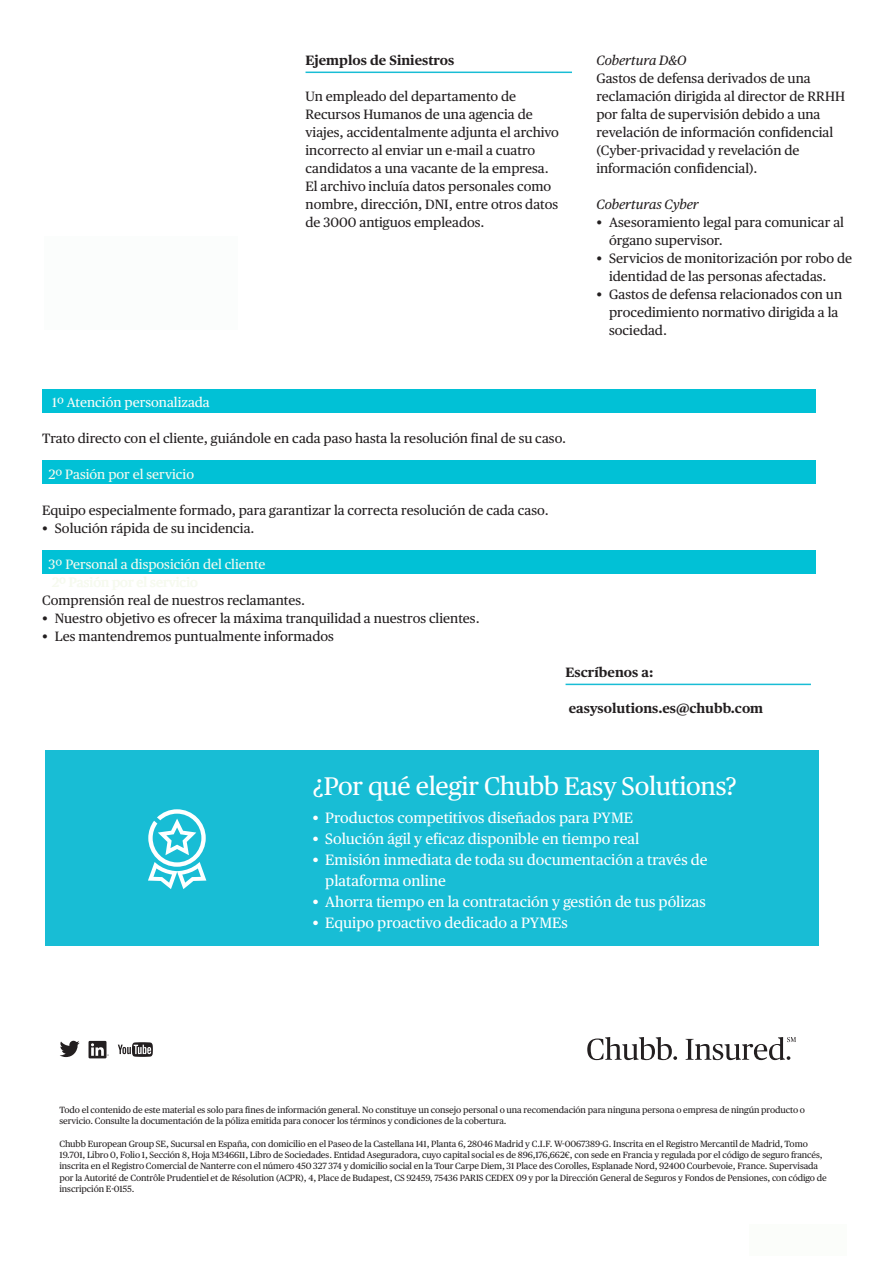
<style>
.page{position:relative;width:893px;height:1263px;background:#fff}
.page>*{position:absolute;margin:0;border:0;box-sizing:border-box;transform-origin:0 0}
.HEADER_KO{font:25.5px "Chubb Publico Text";letter-spacing:-.01em;color:#fff}
.t1{font:15px/21px "Chubb Publico Text";color:#fff}
.BODY_COPY{font:13.5px/18px "Chubb Publico Text";color:#231f20}
.BODY_COPY_Contact_Nu{font:13.5px "Chubb Publico Text";color:#231f20}
.BODY_COPY_Contact_Nu-2{font:13.5px "Chubb Publico Text";color:#f6faef}
.TURQUOISE_HEADER{font:700 13.5px "Chubb Publico Text";color:#231f20}
.SUB_HEADER{font:italic 13.5px "Chubb Publico Text";color:#231f20}
.BODY_COPY_Contact_Nu-3{font:700 13.5px "Chubb Publico Text";color:#231f20}
.BODY_COPY_Contact_Nu-4{font:13.5px "Chubb Publico Text";color:#f9fcf8}
.LEGAL{font:9px/11.2px "Chubb Publico Text";letter-spacing:-.01em;color:#231f20}
</style>
<div class="page">
<div style="left:45px;top:750px;width:774px;height:196px;background:#18bdd5"></div>
<svg style="left:148px;top:809px;width:58px;height:80px"></svg>
<svg style="left:89px;top:1041px;width:20px;height:17px"></svg>
<svg style="left:60px;top:1041px;width:20px;height:16px"></svg>
<svg style="left:118px;top:1042px;width:35px;height:15px"></svg>
<svg style="left:587px;top:1037px;width:90px;height:23px"></svg>
<svg style="left:686px;top:1037px;width:110px;height:23px"></svg>
<div style="left:749px;top:1225px;width:98px;height:31px;background:#fbfdfa"></div>
<hr style="left:566px;top:684px;width:245px;height:1px;background:#18bdd5">
<hr style="left:306px;top:72px;width:266px;height:1px;background:#18bdd5">
<div style="left:45px;top:236px;width:193px;height:94px;background:#fbfdfc"></div>
<div style="left:42px;top:389px;width:773px;height:23px;background:#01c1d6"></div>
<div style="left:42px;top:460px;width:773px;height:23px;background:#01c1d6"></div>
<div style="left:42px;top:550px;width:773px;height:23px;background:#01c1d6"></div>
<p class="TURQUOISE_HEADER" style="left:306px;top:50px;width:150px">Ejemplos de Siniestros</p>
<p class="BODY_COPY" style="left:306px;top:86px;width:255px">Un empleado del departamento de Recursos Humanos de una agencia de viajes, accidentalmente adjunta el archivo incorrecto al enviar un e-mail a cuatro candidatos a una vacante de la empresa.<br>El archivo incluía datos personales como nombre, dirección, DNI, entre otros datos de 3000 antiguos empleados.</p>
<p class="BODY_COPY_Contact_Nu-4" style="left:52px;top:392px;width:159px">1º Atención personalizada</p>
<p class="BODY_COPY_Contact_Nu" style="left:42px;top:428px;width:526px">Trato directo con el cliente, guiándole en cada paso hasta la resolución final de su caso.</p>
<p class="BODY_COPY_Contact_Nu-2" style="left:48px;top:464px;width:147px">2º Pasión por el servicio</p>
<p class="BODY_COPY_Contact_Nu" style="left:42px;top:500px;width:508px">Equipo especialmente formado, para garantizar la correcta resolución de cada caso.</p>
<p class="BODY_COPY" style="left:42px;top:518px;width:214px">• Solución rápida de su incidencia.</p>
<p class="BODY_COPY_Contact_Nu-2" style="left:48px;top:554px;width:219px">3º Personal a disposición del cliente</p>
<p class="BODY_COPY_Contact_Nu" style="left:42px;top:590px;width:265px">Comprensión real de nuestros reclamantes.</p>
<p class="BODY_COPY" style="left:42px;top:608px;width:439px">• Nuestro objetivo es ofrecer la máxima tranquilidad a nuestros clientes.</p>
<p class="BODY_COPY" style="left:42px;top:626px;width:293px">• Les mantendremos puntualmente informados</p>
<p class="SUB_HEADER" style="left:596px;top:50px;width:92px">Cobertura D&amp;O</p>
<p class="BODY_COPY" style="left:596px;top:68px;width:250px">Gastos de defensa derivados de una reclamación dirigida al director de RRHH por falta de supervisión debido a una revelación de información confidencial (Cyber-privacidad y revelación de información confidencial).</p>
<p class="SUB_HEADER" style="left:596px;top:194px;width:104px">Coberturas Cyber</p>
<p class="BODY_COPY" style="left:609px;top:212px;width:236px;text-indent:-13px">• Asesoramiento legal para comunicar al órgano supervisor.</p>
<p class="BODY_COPY" style="left:609px;top:248px;width:244px;text-indent:-13px">• Servicios de monitorización por robo de identidad de las personas afectadas.</p>
<p class="BODY_COPY" style="left:609px;top:284px;width:235px;text-indent:-13px">• Gastos de defensa relacionados con un procedimiento normativo dirigida a la sociedad.</p>
<p class="TURQUOISE_HEADER" style="left:566px;top:662px;width:89px">Escríbenos a:</p>
<p class="BODY_COPY_Contact_Nu-3" style="left:569px;top:698px;width:196px">easysolutions.es@chubb.com</p>
<p class="HEADER_KO" style="left:313px;top:767px;width:426px">¿Por qué elegir Chubb Easy Solutions?</p>
<p class="t1" style="left:313px;top:807px;width:322px">• Productos competitivos diseñados para PYME</p>
<p class="t1" style="left:313px;top:828px;width:328px">• Solución ágil y eficaz disponible en tiempo real</p>
<p class="t1" style="left:325px;top:849px;width:384px;text-indent:-13px">• Emisión inmediata de toda su documentación a través de plataforma online</p>
<p class="t1" style="left:313px;top:891px;width:395px">• Ahorra tiempo en la contratación y gestión de tus pólizas</p>
<p class="t1" style="left:313px;top:912px;width:257px">• Equipo proactivo dedicado a PYMEs</p>
<p class="LEGAL" style="left:60px;top:1104px;width:747px">Todo el contenido de este material es solo para fines de información general. No constituye un consejo personal o una recomendación para ninguna persona o empresa de ningún producto o servicio. Consulte la documentación de la póliza emitida para conocer los términos y condiciones de la cobertura.</p>
<p class="LEGAL" style="left:60px;top:1137px;width:769px">Chubb European Group SE, Sucursal en España, con domicilio en el Paseo de la Castellana 141, Planta 6, 28046 Madrid y C.I.F. W-0067389-G. Inscrita en el Registro Mercantil de Madrid, Tomo 19.701, Libro 0, Folio 1, Sección 8, Hoja M346611, Libro de Sociedades. Entidad Aseguradora, cuyo capital social es de 896,176,662€, con sede en Francia y regulada por el código de seguro francés, inscrita en el Registro Comercial de Nanterre con el número 450 327 374 y domicilio social en la Tour Carpe Diem, 31 Place des Corolles, Esplanade Nord, 92400 Courbevoie, France. Supervisada por la Autorité de Contrôle Prudentiel et de Résolution (ACPR), 4, Place de Budapest, CS 92459, 75436 PARIS CEDEX 09 y por la Dirección General de Seguros y Fondos de Pensiones, con código de inscripción E-0155.</p>
</div>
